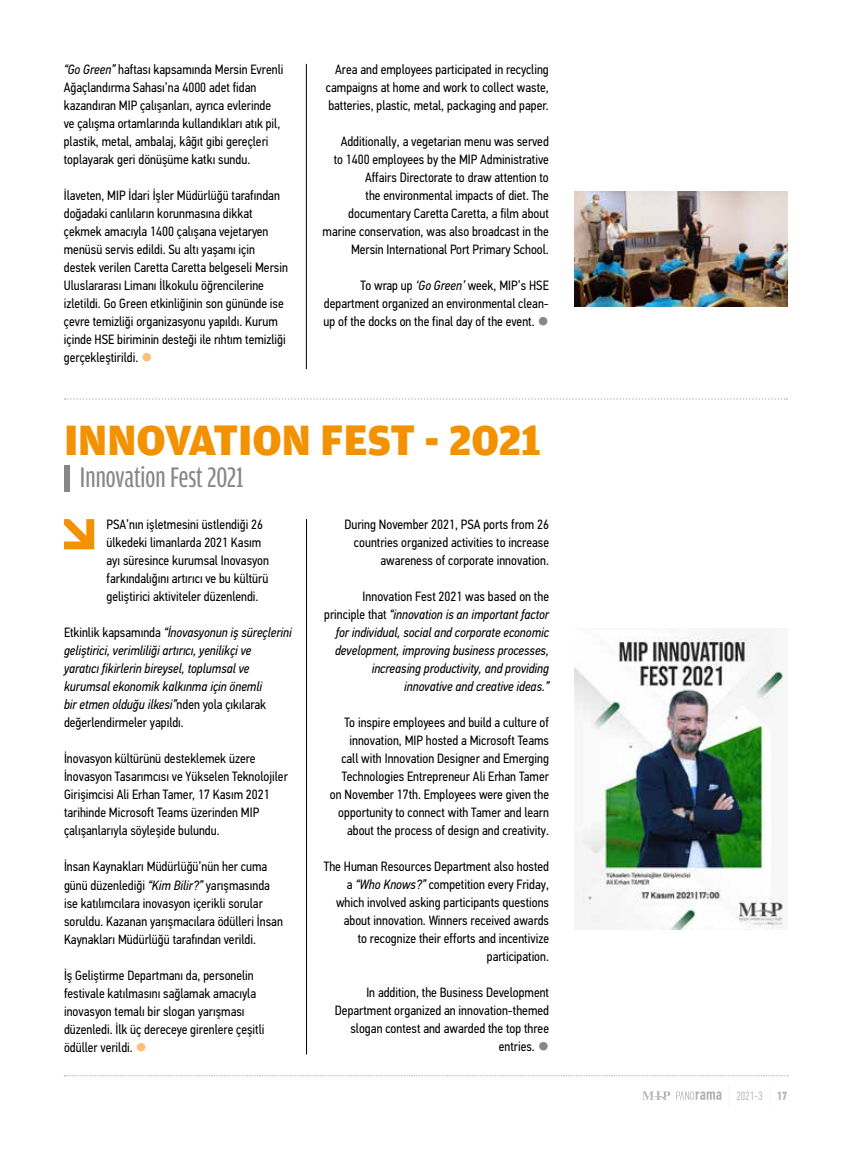
<style>
.page{position:relative;width:851px;height:1149px;background:#fff}
.page>*{position:absolute;margin:0;border:0;box-sizing:border-box;transform-origin:0 0}
.t1{font:900 45px "Amplitude Tr";color:#f39200}
.t2{font:30px "Amplitude Comp Tr";color:#878787}
.t3{font:13.5px/18px "PFDIN Text Cond Pro";color:#000}
.t4{font:italic 13.5px/18px "PFDIN Text Cond Pro";color:#000}
.t5{font:300 12px "PFDIN Text Comp Pro";color:#b3b2b2}
.s1{font-style:italic}
.s2{color:#fac075}
.s3{color:#878787}
.s4{font-style:normal}
.s5{font-weight:700}
</style>
<div class="page">
<svg style="left:642px;top:1091px;width:79px;height:8px"></svg>
<svg style="left:64px;top:1075px;width:723px;height:1px"></svg>
<svg style="left:64px;top:519px;width:30px;height:30px"></svg>
<hr style="left:306px;top:519px;width:1px;height:535px;background:#000">
<hr style="left:306px;top:64px;width:1px;height:305px;background:#000">
<svg style="left:65px;top:398px;width:722px;height:1px"></svg>
<div style="left:64px;top:465px;width:6px;height:26px;background:#878787"></div>
<img style="left:574px;top:633px;width:210px;height:296px">
<img style="left:574px;top:191px;width:213px;height:116px">
<p class="t3" style="left:64px;top:60px;width:221px"><span class="s1">“Go Green”</span> haftası kapsamında Mersin Evrenli Ağaçlandırma Sahası’na 4000 adet fidan kazandıran MIP çalışanları, ayrıca evlerinde ve çalışma ortamlarında kullandıkları atık pil, plastik, metal, ambalaj, kâğıt gibi gereçleri toplayarak geri dönüşüme katkı sundu.</p>
<p class="t3" style="left:64px;top:186px;width:225px">İlaveten, MIP İdari İşler Müdürlüğü tarafından doğadaki canlıların korunmasına dikkat çekmek amacıyla 1400 çalışana vejetaryen menüsü servis edildi. Su altı yaşamı için destek verilen Caretta Caretta belgeseli Mersin Uluslararası Limanı İlkokulu öğrencilerine izletildi. Go Green etkinliğinin son gününde ise çevre temizliği organizasyonu yapıldı. Kurum içinde HSE biriminin desteği ile rıhtım temizliği gerçekleştirildi. <span class="s2">●</span></p>
<p class="t3" style="left:326px;top:60px;width:224px;text-align:justify;text-indent:9px">Area and employees participated in recycling campaigns at home and work to collect waste, batteries, plastic, metal, packaging and paper.</p>
<p class="t3" style="left:322px;top:132px;width:228px;text-align:right">Additionally, a vegetarian menu was served<br>to 1400 employees by the MIP Administrative Affairs Directorate to draw attention to<br>the environmental impacts of diet. The documentary Caretta Caretta, a film about marine conservation, was also broadcast in the Mersin International Port Primary School.</p>
<p class="t3" style="left:323px;top:276px;width:227px;text-align:justify;text-indent:37px">To wrap up <span class="s1">‘Go Green’</span> week, MIP’s HSE department organized an environmental clean&shy;up of the docks on the final day of the event. <span class="s3">●</span></p>
<h1 class="t1" style="left:64px;top:414px;width:478px">INNOVATION FEST - 2021</h1>
<h2 class="t2" style="left:80px;top:461px;width:165px">Innovation Fest 2021</h2>
<p class="t3" style="left:106px;top:515px;width:164px">PSA’nın işletmesini üstlendiği 26 ülkedeki limanlarda 2021 Kasım ayı süresince kurumsal Inovasyon farkındalığını artırıcı ve bu kültürü geliştirici aktiviteler düzenlendi.</p>
<p class="t4" style="left:64px;top:623px;width:229px"><span class="s4">Etkinlik kapsamında</span> “İnovasyonun iş süreçlerini geliştirici, verimliliği artırıcı, yenilikçi ve<br>yaratıcı fikirlerin bireysel, toplumsal ve kurumsal ekonomik kalkınma için önemli<br>bir etmen olduğu ilkesi”<span class="s4">nden yola çıkılarak değerlendirmeler yapıldı.</span></p>
<p class="t3" style="left:64px;top:749px;width:225px">İnovasyon kültürünü desteklemek üzere İnovasyon Tasarımcısı ve Yükselen Teknolojiler Girişimcisi Ali Erhan Tamer, 17 Kasım 2021 tarihinde Microsoft Teams üzerinden MIP çalışanlarıyla söyleşide bulundu.</p>
<p class="t3" style="left:64px;top:857px;width:220px">İnsan Kaynakları Müdürlüğü’nün her cuma günü düzenlediği <span class="s1">“Kim Bilir?”</span> yarışmasında ise katılımcılara inovasyon içerikli sorular soruldu. Kazanan yarışmacılara ödülleri İnsan Kaynakları Müdürlüğü tarafından verildi.</p>
<p class="t3" style="left:64px;top:965px;width:202px">İş Geliştirme Departmanı da, personelin festivale katılmasını sağlamak amacıyla inovasyon temalı bir slogan yarışması düzenledi. İlk üç dereceye girenlere çeşitli ödüller verildi. <span class="s2">●</span></p>
<p class="t3" style="left:344px;top:515px;width:206px;text-align:right">During November 2021, PSA ports from 26 countries organized activities to increase awareness of corporate innovation.</p>
<p class="t4" style="left:324px;top:587px;width:226px;text-align:right"><span class="s4">Innovation Fest 2021 was based on the principle that</span> “innovation is an important factor for individual, social and corporate economic development, improving business processes, increasing productivity, and providing innovative and creative ideas.”</p>
<p class="t3" style="left:330px;top:713px;width:221px;text-align:right">To inspire employees and build a culture of innovation, MIP hosted a Microsoft Teams call with Innovation Designer and Emerging Technologies Entrepreneur Ali Erhan Tamer on November 17th. Employees were given the opportunity to connect with Tamer and learn about the process of design and creativity.</p>
<p class="t3" style="left:324px;top:857px;width:227px;text-align:right">The Human Resources Department also hosted a <span class="s1">“Who Knows?”</span> competition every Friday, which involved asking participants questions about innovation. Winners received awards<br>to recognize their efforts and incentivize participation.</p>
<p class="t3" style="left:335px;top:983px;width:216px;text-align:right">In addition, the Business Development Department organized an innovation-themed slogan contest and awarded the top three entries. <span class="s3">●</span></p>
<p class="t5" style="left:736px;top:1088px;width:52px">2021-3 <span class="s5">17</span></p>
</div>
